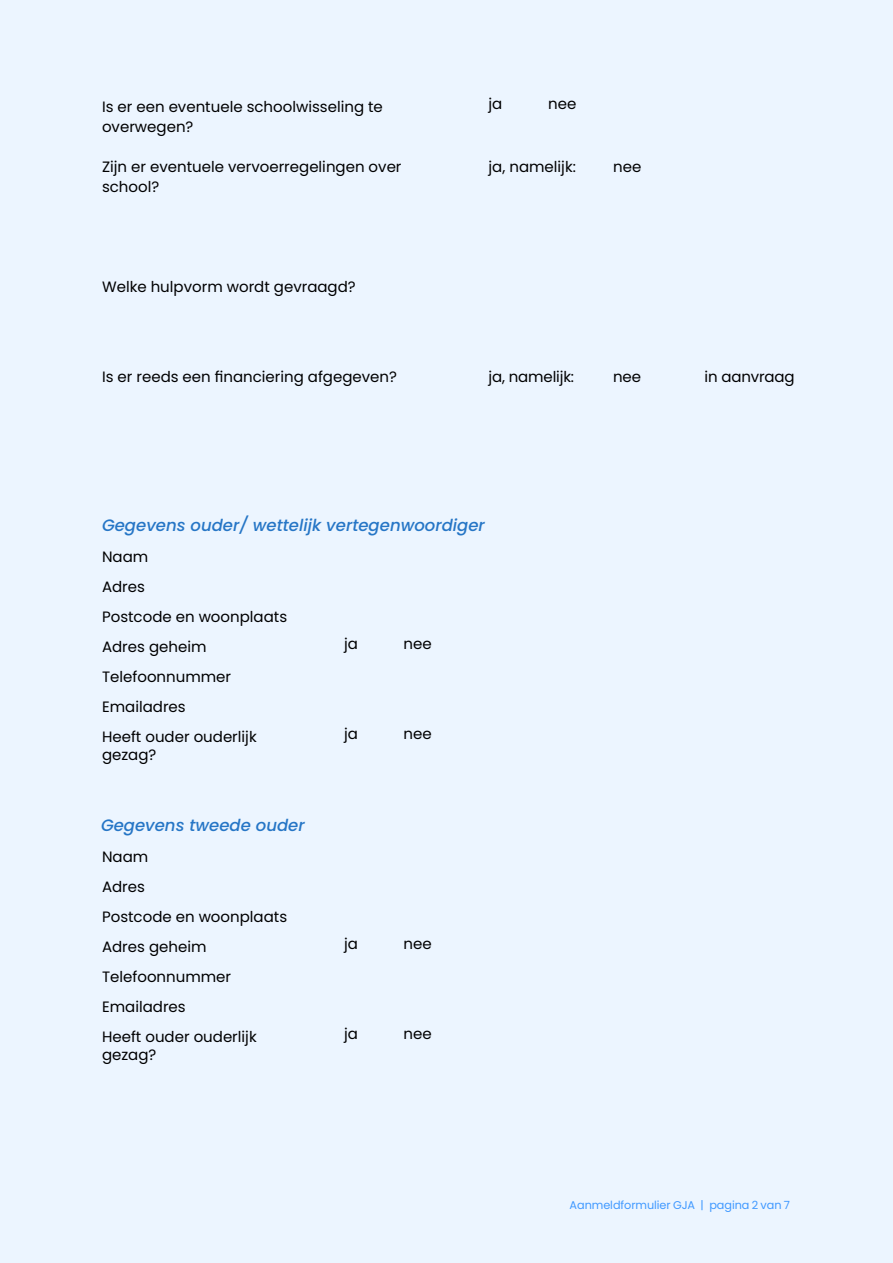
<style>
.page{position:relative;width:893px;height:1263px;background:#ecf5ff}
.page>*{position:absolute;margin:0;border:0;box-sizing:border-box;transform-origin:0 0}
.t1{font:italic 500 16.5px "Poppins";color:#2676c6}
.t2{font:15px/30px "Poppins";color:#000}
.t3{font:11.25px "Poppins";letter-spacing:-.005em;color:#4099ff}
</style>
<div class="page">
<p class="t2" style="left:102px;top:97px;width:282px;line-height:19.5px">Is er een eventuele schoolwisseling te overwegen?</p>
<p class="t2" style="left:102px;top:157px;width:301px;line-height:19.5px">Zijn er eventuele vervoerregelingen over school?</p>
<p class="t2" style="left:102px;top:272px;width:255px">Welke hulpvorm wordt gevraagd?</p>
<p class="t2" style="left:102px;top:362px;width:296px">Is er reeds een financiering afgegeven?</p>
<p class="t2" style="left:489px;top:89px;width:15px">ja</p>
<p class="t2" style="left:548px;top:89px;width:30px">nee</p>
<p class="t2" style="left:489px;top:152px;width:89px">ja, namelijk:</p>
<p class="t2" style="left:613px;top:152px;width:30px">nee</p>
<p class="t2" style="left:489px;top:362px;width:87px">ja, namelijk:</p>
<p class="t2" style="left:613px;top:362px;width:29px">nee</p>
<p class="t2" style="left:705px;top:362px;width:92px">in aanvraag</p>
<p class="t1" style="left:102px;top:515px;width:384px">Gegevens ouder/ wettelijk vertegenwoordiger</p>
<p class="t2" style="left:102px;top:542px;width:187px">Naam<br>Adres<br>Postcode en woonplaats<br>Adres geheim<br>Telefoonnummer<br>Emailadres<br>Heeft ouder ouderlijk</p>
<p class="t2" style="left:102px;top:740px;width:56px">gezag?</p>
<p class="t1" style="left:101px;top:815px;width:205px">Gegevens tweede ouder</p>
<p class="t2" style="left:102px;top:842px;width:187px">Naam<br>Adres<br>Postcode en woonplaats<br>Adres geheim<br>Telefoonnummer<br>Emailadres<br>Heeft ouder ouderlijk</p>
<p class="t2" style="left:102px;top:1040px;width:56px">gezag?</p>
<p class="t2" style="left:344px;top:629px;width:15px">ja</p>
<p class="t2" style="left:404px;top:629px;width:30px">nee</p>
<p class="t2" style="left:344px;top:719px;width:15px">ja</p>
<p class="t2" style="left:404px;top:719px;width:30px">nee</p>
<p class="t2" style="left:344px;top:929px;width:15px">ja</p>
<p class="t2" style="left:404px;top:929px;width:30px">nee</p>
<p class="t2" style="left:344px;top:1019px;width:15px">ja</p>
<p class="t2" style="left:404px;top:1019px;width:30px">nee</p>
<p class="t3" style="left:570px;top:1198px;width:222px">Aanmeldformulier GJA | pagina 2 van 7</p>
</div>
